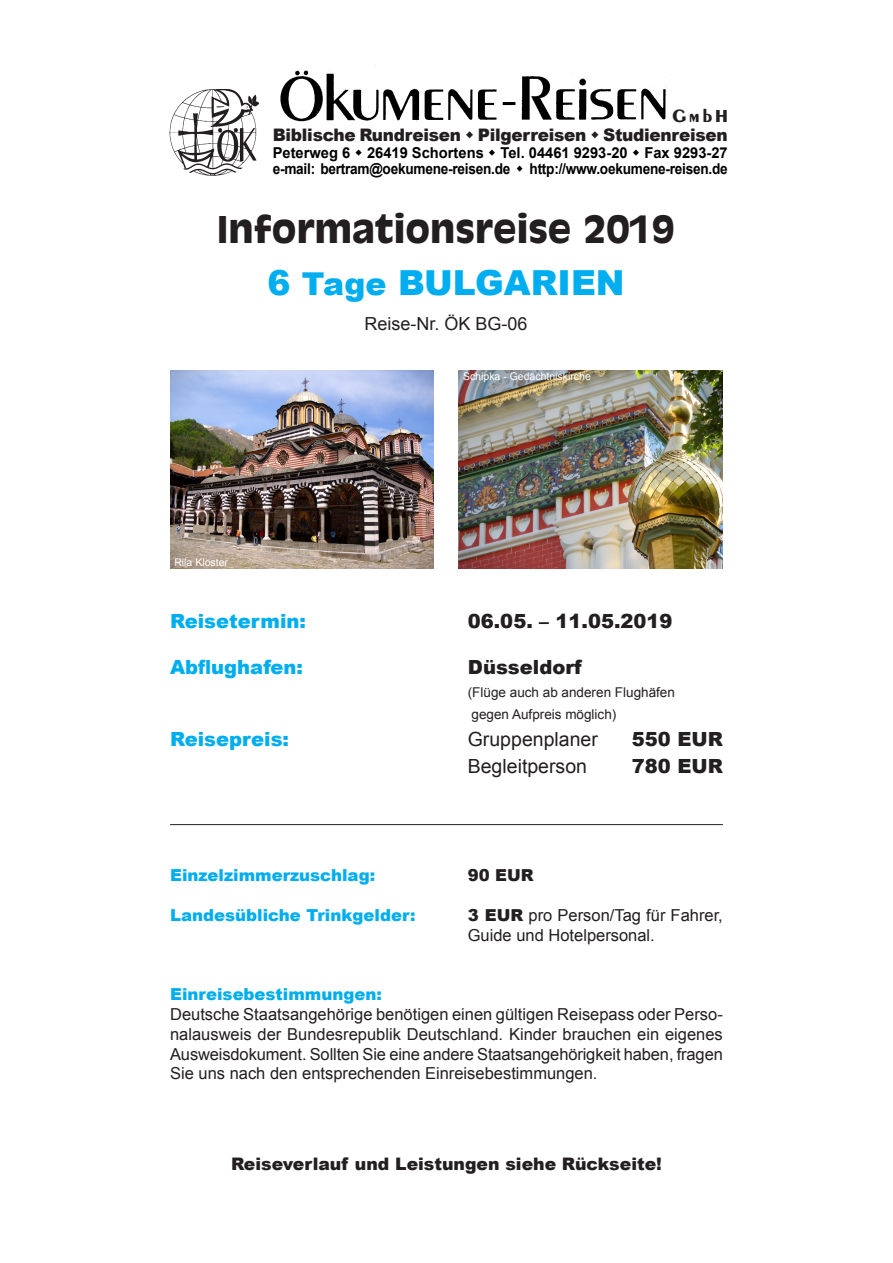
<style>
.page{position:relative;width:893px;height:1263px;background:#fff}
.page>*{position:absolute;margin:0;border:0;box-sizing:border-box;transform-origin:0 0}
.t1{font:700 36px "Antique Olive";color:#231f20}
.t2{font:900 34.5px "Arial";color:#00aeef}
.t3{font:900 19.5px "Arial";color:#231f20}
.t4{font:900 19.5px "Arial";color:#00aeef}
.t5{font:19.5px "Arial";color:#231f20}
.t6{font:700 18.75px "Penguin";color:#231f20}
.t7{font:18px "Arial";color:#231f20}
.t8{font:900 17.25px "Arial";letter-spacing:-.015em;color:#231f20}
.t9{font:16.5px/19.8px "Arial";color:#231f20}
.t10{font:900 16.5px "Arial";color:#00aeef}
.t11{font:900 16.5px "Arial";color:#231f20}
.t12{font:700 15px "Arial";letter-spacing:-.02em;color:#000;scale:.91 1}
.t13{font:700 15px "Arial";color:#000}
.t14{font:13.5px/22.5px "Arial";color:#231f20}
.t15{font:10.5px "Arial";color:#fff}
.s1{font-size:31.5px}
.s2{font-weight:900}
</style>
<div class="page">
<img style="left:280px;top:65px;width:387px;height:61px">
<img style="left:170px;top:370px;width:264px;height:198px">
<img style="left:459px;top:370px;width:263px;height:198px">
<img style="left:170px;top:89px;width:90px;height:87px">
<hr style="left:170px;top:824px;width:553px;height:1px;background:#231f20">
<p class="t6" style="left:672px;top:105px;width:58px">GmbH</p>
<p class="t8" style="left:273px;top:123px;width:457px">Biblische Rundreisen Pilgerreisen Studienreisen</p>
<p class="t13" style="left:273px;top:143px;width:457px">Peterweg 6 26419 Schortens Tel. 04461 9293-20 Fax 9293-27</p>
<p class="t12" style="left:273px;top:159px;width:263px">e-mail: bertram@oekumene-reisen.de</p>
<p class="t12" style="left:530px;top:159px;width:219px">http://www.oekumene-reisen.de</p>
<p class="t1" style="left:217px;top:205px;width:459px">Informationsreise 2019</p>
<p class="t2" style="left:267px;top:258px;width:359px">6 <span class="s1">Tage</span> BULGARIEN</p>
<p class="t7" style="left:365px;top:312px;width:165px">Reise-Nr. ÖK BG-06</p>
<p class="t15" style="left:174px;top:555px;width:55px">Rila Kloster</p>
<p class="t15" style="left:463px;top:369px;width:129px">Schipka - Gedächtniskirche</p>
<p class="t4" style="left:170px;top:607px;width:137px">Reisetermin:</p>
<p class="t3" style="left:468px;top:607px;width:206px">06.05. – 11.05.2019</p>
<p class="t4" style="left:170px;top:653px;width:134px">Abflughafen:</p>
<p class="t3" style="left:468px;top:653px;width:115px">Düsseldorf</p>
<p class="t14" style="left:468px;top:681px;width:209px">(Flüge auch ab anderen Flughäfen gegen Aufpreis möglich)</p>
<p class="t4" style="left:170px;top:725px;width:120px">Reisepreis:</p>
<p class="t5" style="left:468px;top:727px;width:132px">Gruppenplaner</p>
<p class="t3" style="left:632px;top:725px;width:93px">550 EUR</p>
<p class="t5" style="left:468px;top:754px;width:121px">Begleitperson</p>
<p class="t3" style="left:632px;top:752px;width:93px">780 EUR</p>
<p class="t10" style="left:170px;top:863px;width:207px">Einzelzimmerzuschlag:</p>
<p class="t11" style="left:468px;top:863px;width:67px">90 EUR</p>
<p class="t10" style="left:170px;top:903px;width:247px">Landesübliche Trinkgelder:</p>
<p class="t9" style="left:468px;top:905px;width:257px"><span class="s2">3 EUR</span> pro Person/Tag für Fahrer,<br>Guide und Hotelpersonal.</p>
<p class="t10" style="left:170px;top:982px;width:213px">Einreisebestimmungen:</p>
<p class="t9" style="left:170px;top:1004px;width:554px;text-align:justify">Deutsche Staatsangehörige benötigen einen gültigen Reisepass oder Perso&shy;nalausweis der Bundesrepublik Deutschland. Kinder brauchen ein eigenes Ausweisdokument. Sollten Sie eine andere Staatsangehörigkeit haben, fragen Sie uns nach den entsprechenden Einreisebestimmungen.</p>
<p class="t8" style="left:231px;top:1151px;width:432px">Reiseverlauf und Leistungen siehe Rückseite!</p>
</div>
